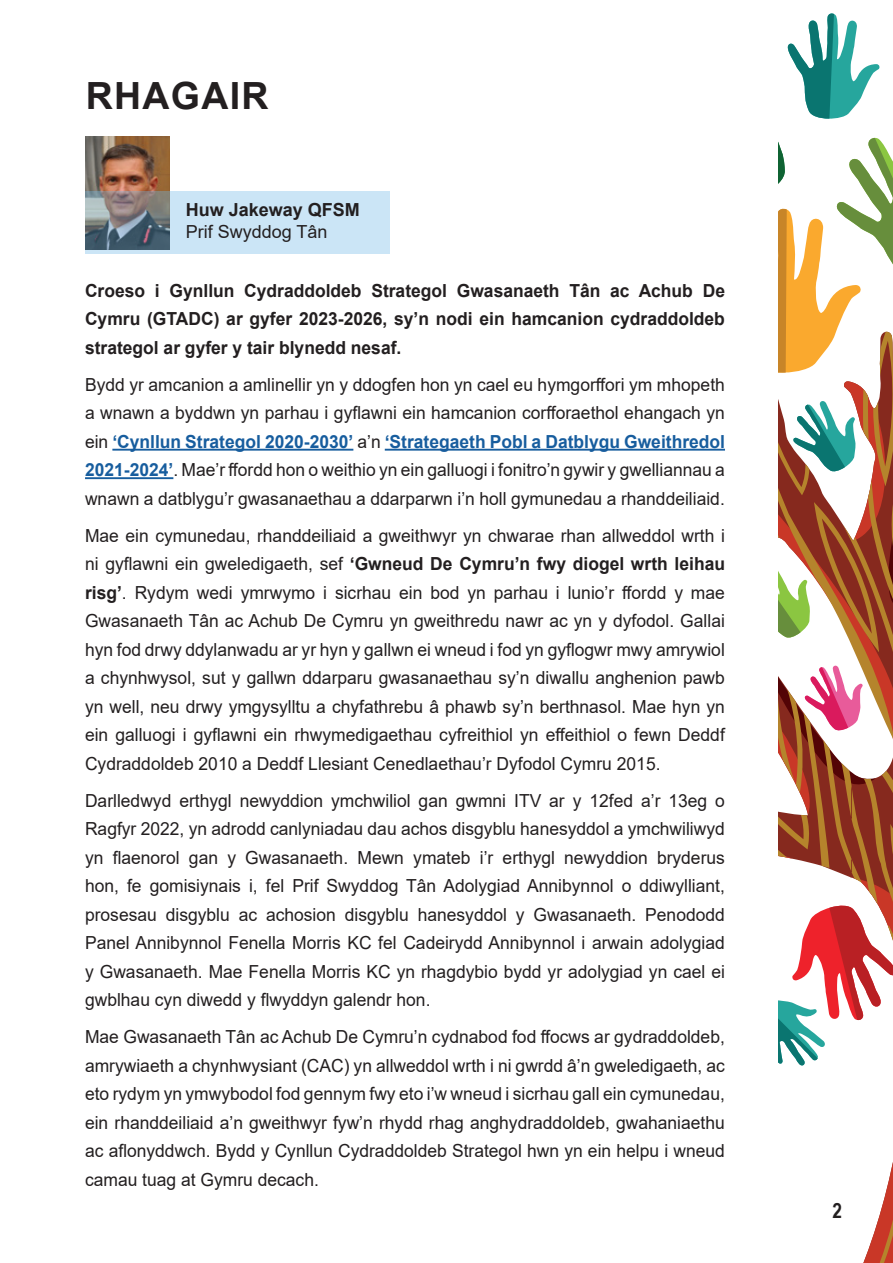
<style>
.page{position:relative;width:893px;height:1263px;background:#fff}
.page>*{position:absolute;margin:0;border:0;box-sizing:border-box;transform-origin:0 0}
.t1{font:700 37.5px "Arial";letter-spacing:.035em;color:#231f20}
.t2{font:700 21px "Arial Narrow";color:#231f20}
.t3{font:18px/28.5px "Arial";color:#231f20;text-align:justify}
.t4{font:700 18px/28.5px "Arial";color:#231f20;text-align:justify}
.s1{font-weight:700;color:#175d9e}
.s2{font-weight:700}
</style>
<div class="page">
<hr style="left:112px;top:449px;width:241px;height:2px;background:#175d9e">
<hr style="left:385px;top:449px;width:340px;height:2px;background:#175d9e">
<hr style="left:85px;top:477px;width:88px;height:2px;background:#175d9e">
<svg style="left:778px;top:13px;width:115px;height:1250px"></svg>
<img style="left:85px;top:136px;width:84px;height:55px">
<svg style="left:85px;top:191px;width:304px;height:62px;background:#b1c7d5"></svg>
<p class="t1" style="left:86px;top:70px;width:184px">RHAGAIR</p>
<p class="t4" style="left:186px;top:196px;width:176px">Huw Jakeway QFSM</p>
<p class="t3" style="left:186px;top:217px;width:143px">Prif Swyddog Tân</p>
<p class="t4" style="left:85px;top:276px;width:641px">Croeso i Gynllun Cydraddoldeb Strategol Gwasanaeth Tân ac Achub De Cymru (GTADC) ar gyfer 2023-2026, sy’n nodi ein hamcanion cydraddoldeb strategol ar gyfer y tair blynedd nesaf.</p>
<p class="t3" style="left:85px;top:370px;width:641px">Bydd yr amcanion a amlinellir yn y ddogfen hon yn cael eu hymgorffori ym mhopeth a wnawn a byddwn yn parhau i gyflawni ein hamcanion corfforaethol ehangach yn ein <span class="s1">‘Cynllun Strategol 2020-2030’</span> a’n <span class="s1">‘Strategaeth Pobl a Datblygu Gweithredol 2021-2024’</span>. Mae’r ffordd hon o weithio yn ein galluogi i fonitro’n gywir y gwelliannau a wnawn a datblygu’r gwasanaethau a ddarparwn i’n holl gymunedau a rhanddeiliaid.</p>
<p class="t3" style="left:85px;top:521px;width:641px">Mae ein cymunedau, rhanddeiliaid a gweithwyr yn chwarae rhan allweddol wrth i ni gyflawni ein gweledigaeth, sef <span class="s2">‘Gwneud De Cymru’n fwy diogel wrth leihau risg’</span>. Rydym wedi ymrwymo i sicrhau ein bod yn parhau i lunio’r ffordd y mae Gwasanaeth Tân ac Achub De Cymru yn gweithredu nawr ac yn y dyfodol. Gallai hyn fod drwy ddylanwadu ar yr hyn y gallwn ei wneud i fod yn gyflogwr mwy amrywiol a chynhwysol, sut y gallwn ddarparu gwasanaethau sy’n diwallu anghenion pawb yn well, neu drwy ymgysylltu a chyfathrebu â phawb sy’n berthnasol. Mae hyn yn ein galluogi i gyflawni ein rhwymedigaethau cyfreithiol yn effeithiol o fewn Deddf Cydraddoldeb 2010 a Deddf Llesiant Cenedlaethau’r Dyfodol Cymru 2015.</p>
<p class="t3" style="left:85px;top:786px;width:641px">Darlledwyd erthygl newyddion ymchwiliol gan gwmni ITV ar y 12fed a’r 13eg o Ragfyr 2022, yn adrodd canlyniadau dau achos disgyblu hanesyddol a ymchwiliwyd yn flaenorol gan y Gwasanaeth. Mewn ymateb i’r erthygl newyddion bryderus hon, fe gomisiynais i, fel Prif Swyddog Tân Adolygiad Annibynnol o ddiwylliant, prosesau disgyblu ac achosion disgyblu hanesyddol y Gwasanaeth. Penododd Panel Annibynnol Fenella Morris KC fel Cadeirydd Annibynnol i arwain adolygiad y Gwasanaeth. Mae Fenella Morris KC yn rhagdybio bydd yr adolygiad yn cael ei gwblhau cyn diwedd y flwyddyn galendr hon.</p>
<p class="t3" style="left:85px;top:1023px;width:641px">Mae Gwasanaeth Tân ac Achub De Cymru’n cydnabod fod ffocws ar gydraddoldeb, amrywiaeth a chynhwysiant (CAC) yn allweddol wrth i ni gwrdd â’n gweledigaeth, ac eto rydym yn ymwybodol fod gennym fwy eto i’w wneud i sicrhau gall ein cymunedau, ein rhanddeiliaid a’n gweithwyr fyw’n rhydd rhag anghydraddoldeb, gwahaniaethu ac aflonyddwch. Bydd y Cynllun Cydraddoldeb Strategol hwn yn ein helpu i wneud camau tuag at Gymru decach.</p>
<p class="t2" style="left:832px;top:1194px;width:11px">2</p>
</div>
